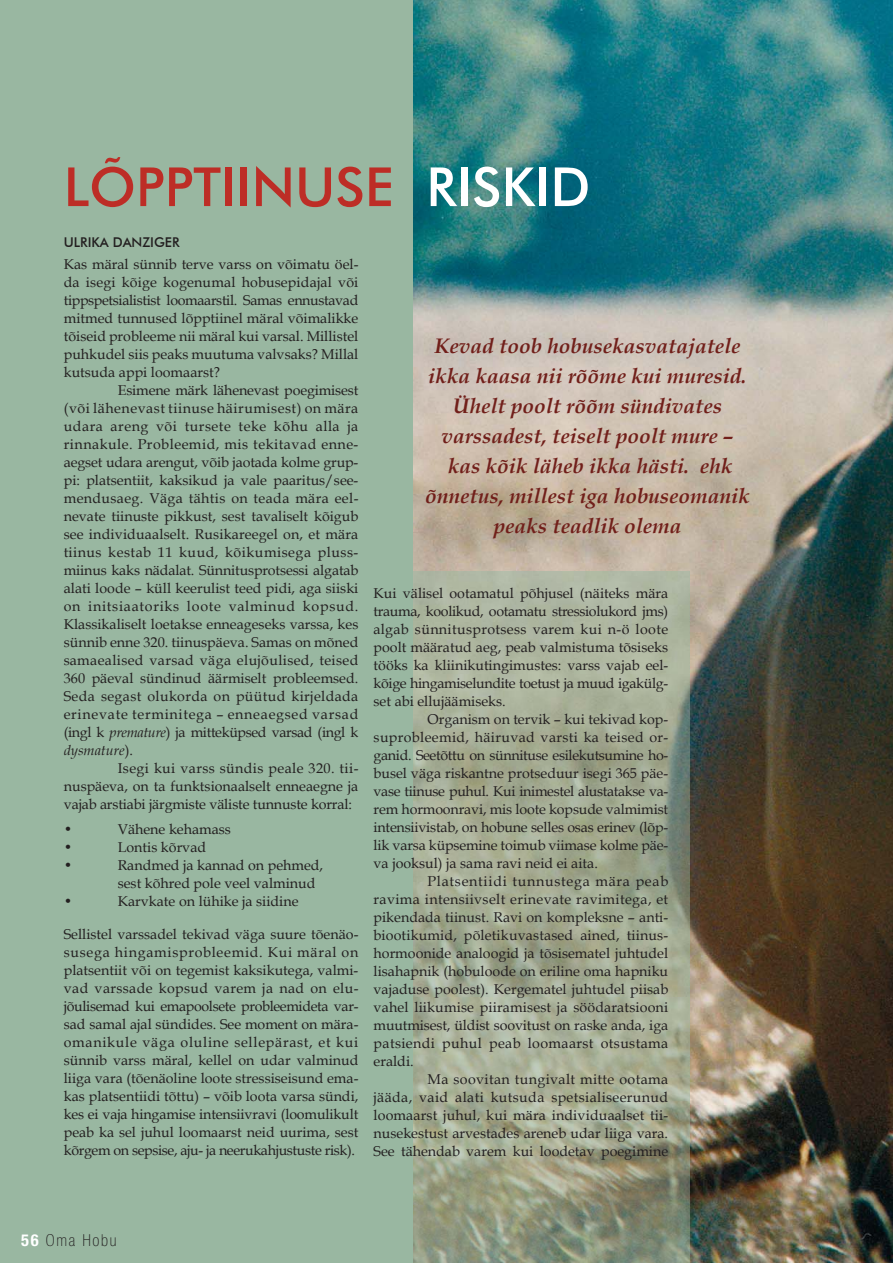
<style>
.page{position:relative;width:893px;height:1263px;background:#fff}
.page>*{position:absolute;margin:0;border:0;box-sizing:border-box;transform-origin:0 0}
.t1{font:500 54px "Futura BT";color:#bd2d26}
.t2{font:italic 700 21px/30px "Book Antiqua";color:#711f1a;text-align:center}
.t3{font:100 condensed 16.5px "Helvetica Neue LT Std";letter-spacing:.1em;color:#231f20}
.t4{font:14.25px/18px "Book Antiqua";color:#231f20;text-align:justify}
.t5{font:500 13.5px "Futura BT";color:#231f20}
.s1{color:#fff}
.s2{font-style:italic}
.s3{font-weight:700;color:#fff}
</style>
<div class="page">
<img style="left:413px;top:0;width:480px;height:1263px">
<img style="left:413px;top:571px;width:276px;height:692px">
<div style="left:0;top:0;width:413px;height:1263px;background:#99b7a1"></div>
<h1 class="t1" style="left:64px;top:154px;width:528px">LÕPPTIINUSE <span class="s1">RISKID</span></h1>
<p class="t5" style="left:64px;top:234px;width:117px">ULRIKA DANZIGER</p>
<p class="t4" style="left:64px;top:255px;width:296px">Kas märal sünnib terve varss on võimatu öel&shy;da isegi kõige kogenumal hobusepidajal või tippspetsialistist loomaarstil. Samas ennustavad mitmed tunnused lõpptiinel märal võimalikke tõiseid probleeme nii märal kui varsal. Millistel puhkudel siis peaks muutuma valvsaks? Millal kutsuda appi loomaarst?</p>
<p class="t4" style="left:64px;top:381px;width:296px;text-indent:54px">Esimene märk lähenevast poegimisest (või lähenevast tiinuse häirumisest) on mära udara areng või tursete teke kõhu alla ja rinnakule. Probleemid, mis tekitavad enne&shy;aegset udara arengut, võib jaotada kolme grup&shy;pi: platsentiit, kaksikud ja vale paaritus/see&shy;mendusaeg. Väga tähtis on teada mära eel&shy;nevate tiinuste pikkust, sest tavaliselt kõigub see individuaalselt. Rusikareegel on, et mära tiinus kestab 11 kuud, kõikumisega pluss&shy;miinus kaks nädalat. Sünnitusprotsessi algatab alati loode – küll keerulist teed pidi, aga siiski on initsiaatoriks loote valminud kopsud.<br>Klassikaliselt loetakse enneageseks varssa, kes sünnib enne 320. tiinuspäeva. Samas on mõned samaealised varsad väga elujõulised, teised 360 päeval sündinud äärmiselt probleemsed.<br>Seda segast olukorda on püütud kirjeldada erinevate terminitega – enneaegsed varsad (ingl k <span class="s2">premature</span>) ja mitteküpsed varsad (ingl k <span class="s2">dysmature</span>).</p>
<p class="t4" style="left:64px;top:759px;width:296px;text-indent:54px">Isegi kui varss sündis peale 320. tii&shy;nuspäeva, on ta funktsionaalselt enneaegne ja vajab arstiabi järgmiste väliste tunnuste korral:</p>
<p class="t4" style="left:64px;top:820px;width:10px">•</p>
<p class="t4" style="left:118px;top:820px;width:115px">Vähene kehamass</p>
<p class="t4" style="left:64px;top:838px;width:10px">•</p>
<p class="t4" style="left:118px;top:838px;width:90px">Lontis kõrvad</p>
<p class="t4" style="left:64px;top:856px;width:10px">•</p>
<p class="t4" style="left:118px;top:856px;width:207px">Randmed ja kannad on pehmed, sest kõhred pole veel valminud</p>
<p class="t4" style="left:64px;top:892px;width:10px">•</p>
<p class="t4" style="left:118px;top:892px;width:182px">Karvkate on lühike ja siidine</p>
<p class="t4" style="left:64px;top:925px;width:296px">Sellistel varssadel tekivad väga suure tõenäo&shy;susega hingamisprobleemid. Kui märal on platsentiit või on tegemist kaksikutega, valmi&shy;vad varssade kopsud varem ja nad on elu&shy;jõulisemad kui emapoolsete probleemideta var&shy;sad samal ajal sündides. See moment on mära&shy;omanikule väga oluline sellepärast, et kui sünnib varss märal, kellel on udar valminud liiga vara (tõenäoline loote stressiseisund ema&shy;kas platsentiidi tõttu) – võib loota varsa sündi, kes ei vaja hingamise intensiivravi (loomulikult peab ka sel juhul loomaarst neid uurima, sest kõrgem on sepsise, aju- ja neerukahjustuste risk).</p>
<h2 class="t2" style="left:425px;top:331px;width:326px">Kevad toob hobusekasvatajatele ikka kaasa nii rõõme kui muresid.<br>Ühelt poolt rõõm sündivates varssadest, teiselt poolt mure – kas kõik läheb ikka hästi. ehk õnnetus, millest iga hobuseomanik peaks teadlik olema</h2>
<p class="t4" style="left:374px;top:584px;width:296px">Kui välisel ootamatul põhjusel (näiteks mära trauma, koolikud, ootamatu stressiolukord jms) algab sünnitusprotsess varem kui n-ö loote poolt määratud aeg, peab valmistuma tõsiseks tööks ka kliinikutingimustes: varss vajab eel&shy;kõige hingamiselundite toetust ja muud igakülg&shy;set abi ellujäämiseks.</p>
<p class="t4" style="left:374px;top:710px;width:296px;text-indent:54px">Organism on tervik – kui tekivad kop&shy;suprobleemid, häiruvad varsti ka teised or&shy;ganid. Seetõttu on sünnituse esilekutsumine ho&shy;busel väga riskantne protseduur isegi 365 päe&shy;vase tiinuse puhul. Kui inimestel alustatakse va&shy;rem hormoonravi, mis loote kopsude valmimist intensiivistab, on hobune selles osas erinev (lõp&shy;lik varsa küpsemine toimub viimase kolme päe&shy;va jooksul) ja sama ravi neid ei aita.</p>
<p class="t4" style="left:374px;top:872px;width:296px;text-indent:54px">Platsentiidi tunnustega mära peab ravima intensiivselt erinevate ravimitega, et pikendada tiinust. Ravi on kompleksne – anti&shy;biootikumid, põletikuvastased ained, tiinus&shy;hormoonide analoogid ja tõsisematel juhtudel lisahapnik (hobuloode on eriline oma hapniku vajaduse poolest). Kergematel juhtudel piisab vahel liikumise piiramisest ja söödaratsiooni muutmisest, üldist soovitust on raske anda, iga patsiendi puhul peab loomaarst otsustama eraldi.</p>
<p class="t4" style="left:374px;top:1070px;width:296px;text-indent:54px">Ma soovitan tungivalt mitte ootama jääda, vaid alati kutsuda spetsialiseerunud loomaarst juhul, kui mära individuaalset tii&shy;nusekestust arvestades areneb udar liiga vara.<br>See tähendab varem kui loodetav poegimine</p>
<p class="t3" style="left:21px;top:1234px;width:97px"><span class="s3">56</span> Oma Hobu</p>
</div>
